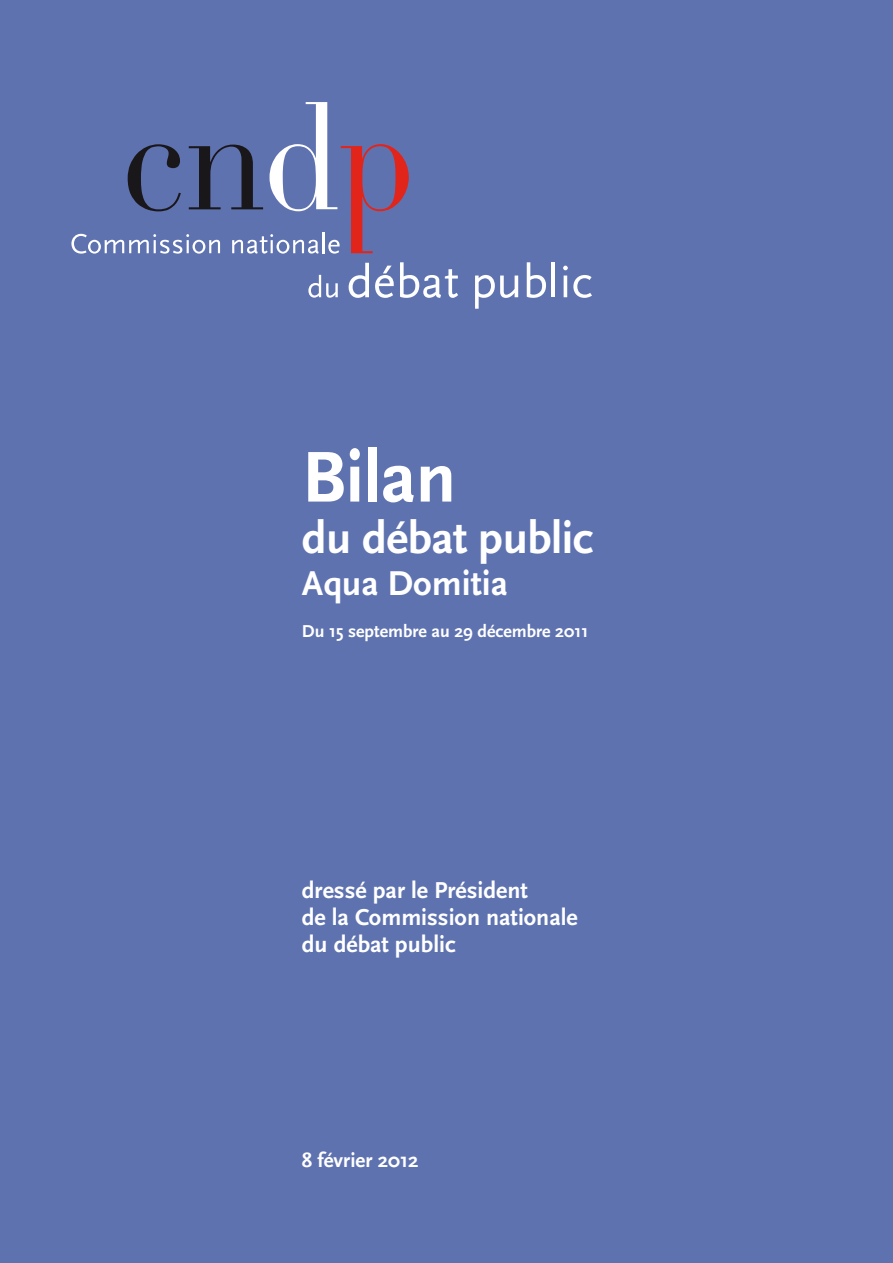
<style>
.page{position:relative;width:893px;height:1263px;background:#5e72b0}
.page>*{position:absolute;margin:0;border:0;box-sizing:border-box;transform-origin:0 0}
.t1{font:700 75px "Scala Sans";letter-spacing:-.01em;color:#fff}
.t2{font:700 46.5px "Scala Sans";letter-spacing:-.01em;color:#fff}
.t3{font:700 36px "Scala Sans";color:#fff}
.t4{font:700 24px/27px "Scala Sans";color:#fff}
.t5{font:700 21px "Scala Sans";color:#fff}
.t6{font:700 18px "Scala Sans";color:#fff}
</style>
<div class="page">
<svg style="left:308px;top:275px;width:30px;height:23px"></svg>
<svg style="left:349px;top:263px;width:20px;height:35px"></svg>
<svg style="left:375px;top:266px;width:19px;height:32px"></svg>
<svg style="left:400px;top:262px;width:58px;height:36px"></svg>
<svg style="left:475px;top:275px;width:43px;height:34px"></svg>
<svg style="left:527px;top:262px;width:19px;height:36px"></svg>
<hr style="left:551px;top:262px;width:4px;height:35px;background:#fff">
<svg style="left:563px;top:266px;width:29px;height:32px"></svg>
<svg style="left:71px;top:102px;width:338px;height:152px"></svg>
<h1 class="t1" style="left:302px;top:437px;width:156px">Bilan</h1>
<h2 class="t2" style="left:302px;top:512px;width:293px">du débat public</h2>
<h3 class="t3" style="left:302px;top:563px;width:207px">Aqua Domitia</h3>
<p class="t6" style="left:302px;top:621px;width:288px">Du 15 septembre au 29 décembre 2011</p>
<p class="t4" style="left:302px;top:878px;width:277px">dressé par le Président<br>de la Commission nationale du débat public</p>
<p class="t5" style="left:302px;top:1149px;width:118px">8 février 2012</p>
</div>
